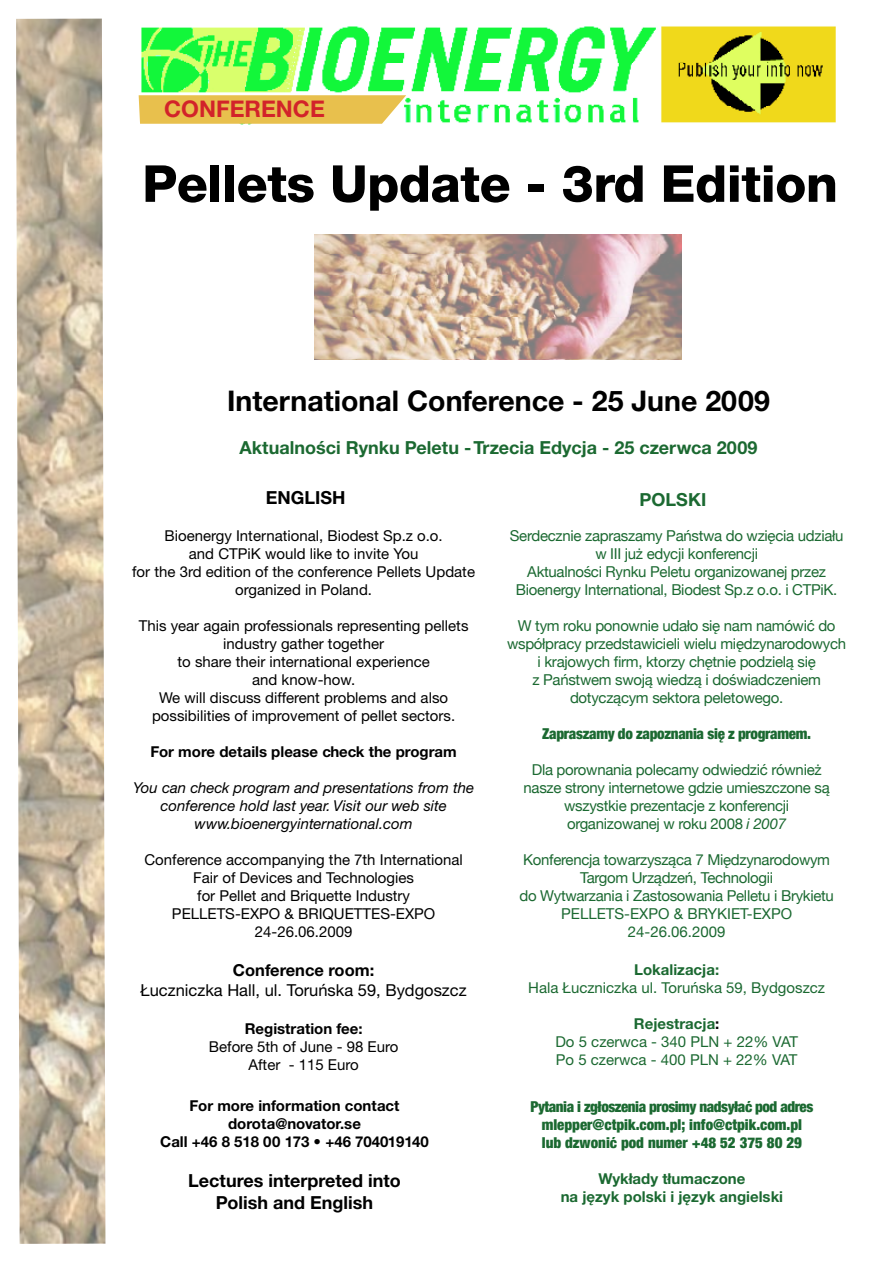
<style>
.page{position:relative;width:893px;height:1263px;background:#fff}
.page>*{position:absolute;margin:0;border:0;box-sizing:border-box;transform-origin:0 0}
.t1{font:800 51px "Helvetica Neue";letter-spacing:-.01em;color:#000}
.t2{font:700 28.5px "Helvetica Neue CE";color:#000}
.t3{font:700 22.95px "Helvetica Neue CE";color:#d2232a}
.t4{font:700 18px "Helvetica Neue CE";color:#1b6931}
.t5{font:700 18px/21.6px "Helvetica Neue CE";color:#000;text-align:center}
.t6{font:16.5px "Helvetica Neue";color:#000}
.t7{font:700 16.5px "Helvetica Neue CE";color:#000}
.t8{font:15px/18px "Helvetica Neue";letter-spacing:-.02em;color:#1b6931;text-align:center}
.t9{font:15px/18px "Helvetica Neue";color:#000;text-align:center}
.t10{font:700 15px/18px "Helvetica Neue CE";color:#000;text-align:center}
.t11{font:900 condensed 15px/18px "Helvetica Neue";color:#1b6931;text-align:center}
.t12{font:italic 15px/18px "Helvetica Neue CE";color:#000;text-align:center}
.t13{font:15px/18px "Helvetica Neue";color:#1b6931;text-align:center}
.t14{font:700 15px/18px "Helvetica Neue CE";color:#1b6931;text-align:center}
.t15{font:900 condensed 15px "Helvetica Neue";letter-spacing:-.02em;color:#1b6931}
.s1{font-style:inherit}
.s2{font-family:"Helvetica Neue CE";font-style:italic}
.s3{font-weight:700}
.s4{color:#000}
</style>
<div class="page">
<img style="left:315px;top:234px;width:366px;height:126px">
<img style="left:16px;top:19px;width:90px;height:1225px">
<img style="left:138px;top:26px;width:698px;height:99px">
<svg style="left:139px;top:95px;width:267px;height:29px;background:#e9c357"></svg>
<h3 class="t3" style="left:164px;top:95px;width:162px">CONFERENCE</h3>
<h1 class="t1" style="left:142px;top:153px;width:697px">Pellets Update - 3rd Edition</h1>
<h2 class="t2" style="left:227px;top:383px;width:544px">International Conference - 25 June 2009</h2>
<p class="t4" style="left:240px;top:437px;width:519px">Aktualności Rynku Peletu - Trzecia Edycja - 25 czerwca 2009</p>
<p class="t5" style="left:266px;top:487px;width:81px">ENGLISH</p>
<p class="t4" style="left:640px;top:489px;width:68px">POLSKI</p>
<p class="t9" style="left:132px;top:526px;width:344px">Bioenergy International, Biodest Sp.z o.o.<br>and CTPiK would like to invite You<br>for the 3rd edition of the conference Pellets Update organized in Poland.</p>
<p class="t9" style="left:139px;top:616px;width:331px">This year again professionals representing pellets industry gather together<br>to share their international experience<br>and know-how.<br>We will discuss different problems and also possibilities of improvement of pellet sectors.</p>
<p class="t10" style="left:151px;top:742px;width:308px">For more details please check the program</p>
<p class="t12" style="left:133px;top:778px;width:342px">You can check program and presentations from the conference hold last year. Visit our web site www.bioenergyinternational.com</p>
<p class="t9" style="left:144px;top:850px;width:320px">Conference accompanying the 7th International<br>Fair of Devices and Technologies<br>for Pellet and Briquette Industry<br>PELLETS-EXPO &amp; BRIQUETTES-EXPO<br>24-26.06.2009</p>
<p class="t7" style="left:233px;top:960px;width:143px">Conference room:</p>
<p class="t6" style="left:141px;top:980px;width:328px">Łuczniczka Hall, ul. Toru<span class="s1">ń</span>ska 59, Bydgoszcz</p>
<p class="t10" style="left:245px;top:1020px;width:119px">Registration fee:</p>
<p class="t9" style="left:209px;top:1037px;width:191px">Before 5th of June - 98 Euro<br>After - 115 Euro</p>
<p class="t10" style="left:160px;top:1097px;width:270px">For more information contact dorota@novator.se<br>Call +46 8 518 00 173 • +46 704019140</p>
<p class="t5" style="left:188px;top:1170px;width:214px">Lectures interpreted into<br>Polish and English</p>
<p class="t8" style="left:510px;top:526px;width:335px">Serdecznie zapraszamy Państwa do wzięcia udziału w III już edycji konferencji<br>Aktualności Rynku Peletu organizowanej przez Bioenergy International, Biodest Sp.z o.o. i CTPiK.</p>
<p class="t8" style="left:507px;top:616px;width:341px">W tym roku ponownie udało się nam namówić do współpracy przedstawicieli wielu międzynarodowych i krajowych firm, ktorzy chętnie podzielą się<br>z Państwem swoją wiedzą i doświadczeniem dotyczącym sektora peletowego.</p>
<p class="t15" style="left:542px;top:724px;width:270px">Zapraszamy do zapoznania się z programem.</p>
<p class="t8" style="left:524px;top:760px;width:308px">Dla porownania polecamy odwiedzić również nasze strony internetowe gdzie umieszczone są wszystkie prezentacje z konferencji organizowanej w roku 2008 <span class="s2">i 2007</span></p>
<p class="t8" style="left:519px;top:850px;width:316px">Konferencja towarzysząca 7 Międzynarodowym Targom Urządzeń, Technologii<br>do Wytwarzania i Zastosowania Pelletu i Brykietu PELLETS-EXPO &amp; BRYKIET-EXPO 24-26.06.2009</p>
<p class="t13" style="left:528px;top:960px;width:298px"><span class="s3">Lokalizacja:<br></span>Hala Łuczniczka ul. Toru<span class="s1">ń</span>ska 59, Bydgoszcz</p>
<p class="t14" style="left:634px;top:1014px;width:87px">Rejestracja<span class="s4">:</span></p>
<p class="t13" style="left:555px;top:1032px;width:244px;text-align:left">Do 5 czerwca - 340 PLN + 22% VAT<br>Po 5 czerwca - 400 PLN + 22% VAT</p>
<p class="t11" style="left:530px;top:1097px;width:284px">Pytania i zgłoszenia prosimy nadsyłać pod adres mlepper@ctpik.com.pl; info@ctpik.com.pl lub dzwonić pod numer +48 52 375 80 29</p>
<p class="t14" style="left:561px;top:1170px;width:224px">Wykłady tłumaczone<br>na język polski i język angielski</p>
</div>
